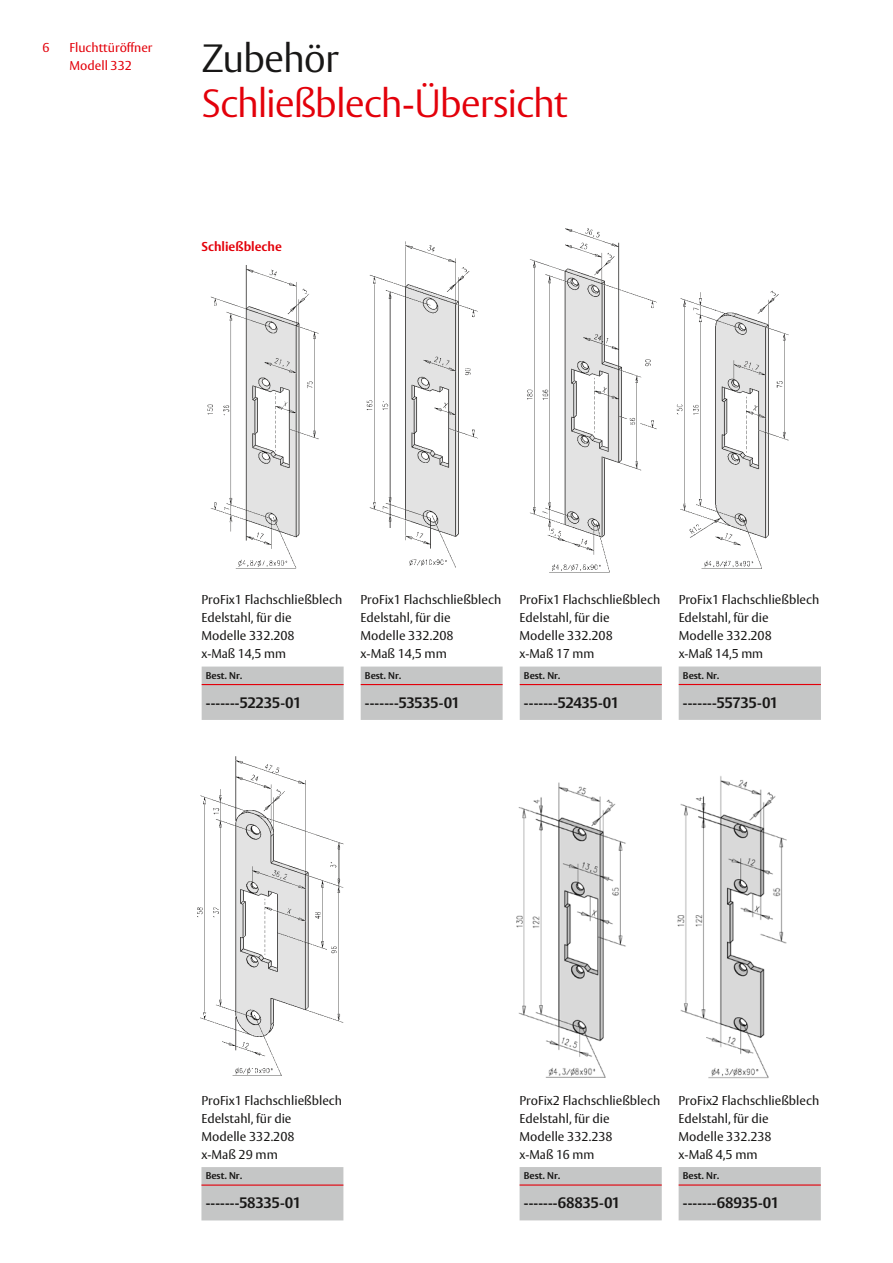
<style>
.page{position:relative;width:893px;height:1263px;background:#fff}
.page>*{position:absolute;margin:0;border:0;box-sizing:border-box;transform-origin:0 0}
.t1{font:300 39px "ASSA Vesta";letter-spacing:-.03em;color:#e3000a}
.t2{font:300 39px "ASSA Vesta";letter-spacing:-.03em;color:#181716}
.t3{font:700 15px "ASSA Vesta";letter-spacing:-.035em;color:#181716}
.t4{font:12.75px/18px "ASSA Vesta";color:#181716}
.t5{font:12.75px/18px "ASSA Vesta";color:#e3000a}
.t6{font:700 12.75px "ASSA Vesta";color:#e3000a}
.t7{font:700 9.75px "ASSA Vesta";color:#181716}
</style>
<div class="page">
<div style="left:679px;top:1167px;width:142px;height:53px;background:#c5c6c6"></div>
<hr style="left:679px;top:1184px;width:142px;height:1px;background:#e3000a">
<img style="left:677px;top:776px;width:110px;height:303px">
<div style="left:520px;top:1167px;width:142px;height:53px;background:#c5c6c6"></div>
<hr style="left:520px;top:1184px;width:142px;height:1px;background:#e3000a">
<img style="left:516px;top:782px;width:110px;height:296px">
<img style="left:676px;top:290px;width:113px;height:279px">
<div style="left:679px;top:666px;width:142px;height:54px;background:#c5c6c6"></div>
<hr style="left:679px;top:684px;width:142px;height:1px;background:#e3000a">
<img style="left:197px;top:756px;width:147px;height:320px">
<div style="left:201px;top:1167px;width:142px;height:53px;background:#c5c6c6"></div>
<hr style="left:201px;top:1184px;width:142px;height:2px;background:#e3000a">
<img style="left:527px;top:228px;width:130px;height:345px">
<img style="left:366px;top:241px;width:112px;height:327px">
<img style="left:207px;top:265px;width:112px;height:304px">
<div style="left:202px;top:666px;width:142px;height:54px;background:#c5c6c6"></div>
<hr style="left:202px;top:684px;width:142px;height:1px;background:#e3000a">
<div style="left:361px;top:666px;width:142px;height:54px;background:#c5c6c6"></div>
<hr style="left:361px;top:684px;width:142px;height:1px;background:#e3000a">
<div style="left:520px;top:666px;width:142px;height:54px;background:#c5c6c6"></div>
<hr style="left:520px;top:684px;width:142px;height:1px;background:#e3000a">
<p class="t5" style="left:43px;top:39px;width:9px">6</p>
<p class="t5" style="left:70px;top:39px;width:84px">Fluchttüröffner<br>Modell 332</p>
<h1 class="t2" style="left:202px;top:35px;width:139px">Zubehör</h1>
<h1 class="t1" style="left:202px;top:80px;width:368px">Schließblech-Übersicht</h1>
<p class="t6" style="left:202px;top:238px;width:82px">Schließbleche</p>
<p class="t4" style="left:202px;top:591px;width:142px">ProFix1 Flachschließblech<br>Edelstahl, für die<br>Modelle 332.208<br>x-Maß 14,5 mm</p>
<p class="t4" style="left:361px;top:591px;width:142px">ProFix1 Flachschließblech<br>Edelstahl, für die<br>Modelle 332.208<br>x-Maß 14,5 mm</p>
<p class="t7" style="left:206px;top:669px;width:38px">Best. Nr.</p>
<p class="t3" style="left:206px;top:693px;width:97px">-------52235-01</p>
<p class="t7" style="left:365px;top:669px;width:38px">Best. Nr.</p>
<p class="t3" style="left:365px;top:693px;width:97px">-------53535-01</p>
<p class="t4" style="left:520px;top:591px;width:142px">ProFix1 Flachschließblech<br>Edelstahl, für die<br>Modelle 332.208<br>x-Maß 17 mm</p>
<p class="t7" style="left:524px;top:669px;width:38px">Best. Nr.</p>
<p class="t3" style="left:524px;top:693px;width:97px">-------52435-01</p>
<p class="t4" style="left:679px;top:591px;width:142px">ProFix1 Flachschließblech<br>Edelstahl, für die<br>Modelle 332.208<br>x-Maß 14,5 mm</p>
<p class="t7" style="left:683px;top:669px;width:38px">Best. Nr.</p>
<p class="t3" style="left:683px;top:693px;width:97px">-------55735-01</p>
<p class="t4" style="left:201px;top:1091px;width:142px">ProFix1 Flachschließblech<br>Edelstahl, für die<br>Modelle 332.208<br>x-Maß 29 mm</p>
<p class="t7" style="left:206px;top:1170px;width:38px">Best. Nr.</p>
<p class="t3" style="left:206px;top:1194px;width:97px">-------58335-01</p>
<p class="t4" style="left:520px;top:1092px;width:142px">ProFix2 Flachschließblech<br>Edelstahl, für die<br>Modelle 332.238<br>x-Maß 16 mm</p>
<p class="t7" style="left:524px;top:1170px;width:38px">Best. Nr.</p>
<p class="t3" style="left:524px;top:1194px;width:98px">-------68835-01</p>
<p class="t4" style="left:679px;top:1092px;width:142px">ProFix2 Flachschließblech<br>Edelstahl, für die<br>Modelle 332.238<br>x-Maß 4,5 mm</p>
<p class="t7" style="left:683px;top:1170px;width:38px">Best. Nr.</p>
<p class="t3" style="left:683px;top:1194px;width:98px">-------68935-01</p>
</div>
